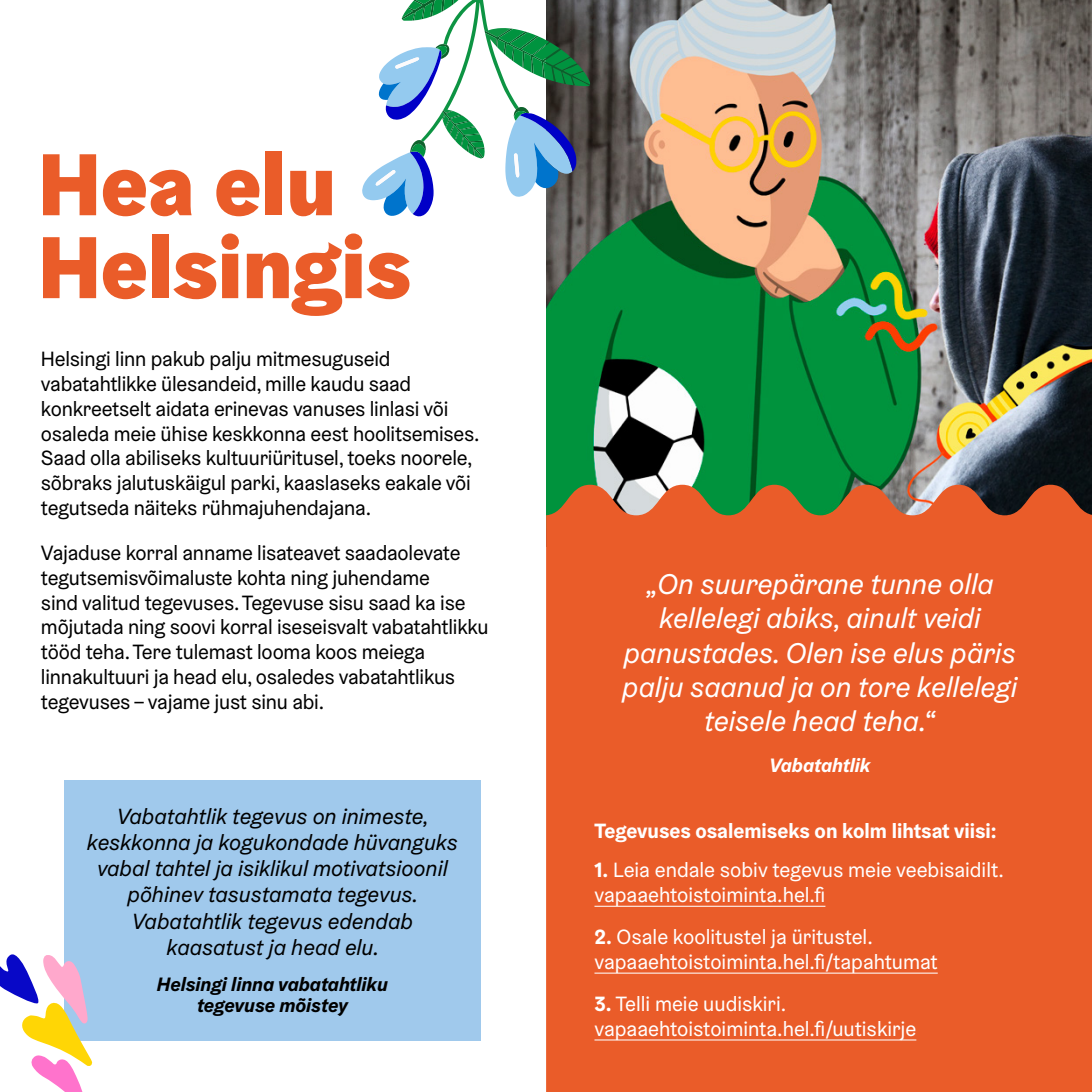
<style>
.page{position:relative;width:1092px;height:1092px;background:#fff}
.page>*{position:absolute;margin:0;border:0;box-sizing:border-box;transform-origin:0 0}
.t1{font:900 88.02px/83px "Helsinki Grotesk";color:#ea5c29}
.t2{font:italic 28.7px/34.3px "Helsinki Grotesk";color:#fff;text-align:center}
.t3{font:italic 22.05px/26.2px "Helsinki Grotesk";color:#000;text-align:center}
.t4{font:20.65px/24.8px "Helsinki Grotesk";letter-spacing:-.01em;color:#000}
.t5{font:20.65px/24.8px "Helsinki Grotesk";color:#fff}
.t6{font:700 20.65px "Helsinki Grotesk";color:#fff}
.t7{font:italic 700 19.43px/20.7px "Helsinki Grotesk";color:#000;text-align:center}
.t8{font:italic 700 19.43px "Helsinki Grotesk";color:#fff}
.s1{font-weight:700}
</style>
<div class="page">
<div style="left:64px;top:780px;width:416px;height:260px;background:#a0c9ec"></div>
<img style="left:546px;top:0;width:545px;height:484px">
<div style="left:546px;top:484px;width:545px;height:607px;background:#ea5c29"></div>
<hr style="left:594px;top:905px;width:231px;height:1px;background:#fff">
<hr style="left:594px;top:972px;width:343px;height:1px;background:#fff">
<hr style="left:594px;top:1039px;width:322px;height:1px;background:#fff">
<svg style="left:362px;top:0;width:228px;height:217px"></svg>
<svg style="left:0;top:954px;width:92px;height:137px"></svg>
<h1 class="t1" style="left:38px;top:142px;width:374px">Hea elu<br>Helsingis</h1>
<p class="t4" style="left:41px;top:346px;width:440px">Helsingi linn pakub palju mitmesuguseid vabatahtlikke ülesandeid, mille kaudu saad konkreetselt aidata erinevas vanuses linlasi või osaleda meie ühise keskkonna eest hoolitsemises.<br>Saad olla abiliseks kultuuriüritusel, toeks noorele, sõbraks jalutuskäigul parki, kaaslaseks eakale või tegutseda näiteks rühmajuhendajana.</p>
<p class="t4" style="left:41px;top:540px;width:449px">Vajaduse korral anname lisateavet saadaolevate tegutsemisvõimaluste kohta ning juhendame<br>sind valitud tegevuses. Tegevuse sisu saad ka ise mõjutada ning soovi korral iseseisvalt vabatahtlikku tööd teha. Tere tulemast looma koos meiega linnakultuuri ja head elu, osaledes vabatahtlikus tegevuses – vajame just sinu abi.</p>
<p class="t3" style="left:87px;top:802px;width:372px">Vabatahtlik tegevus on inimeste, keskkonna ja kogukondade hüvanguks vabal tahtel ja isiklikul motivatsioonil põhinev tasustamata tegevus.<br>Vabatahtlik tegevus edendab kaasatust ja head elu.</p>
<p class="t7" style="left:157px;top:973px;width:232px">Helsingi linna vabatahtliku tegevuse mõistey</p>
<h2 class="t2" style="left:622px;top:566px;width:396px">„On suurepärane tunne olla kellelegi abiks, ainult veidi panustades. Olen ise elus päris palju saanud ja on tore kellelegi teisele head teha.“</h2>
<p class="t8" style="left:769px;top:752px;width:103px">Vabatahtlik</p>
<p class="t6" style="left:594px;top:817px;width:404px">Tegevuses osalemiseks on kolm lihtsat viisi:</p>
<p class="t5" style="left:594px;top:857px;width:411px"><span class="s1">1.</span> Leia endale sobiv tegevus meie veebisaidilt. vapaaehtoistoiminta.hel.fi</p>
<p class="t5" style="left:594px;top:924px;width:345px"><span class="s1">2.</span> Osale koolitustel ja üritustel. vapaaehtoistoiminta.hel.fi/tapahtumat</p>
<p class="t5" style="left:594px;top:990px;width:323px"><span class="s1">3.</span> Telli meie uudiskiri. vapaaehtoistoiminta.hel.fi/uutiskirje</p>
</div>
